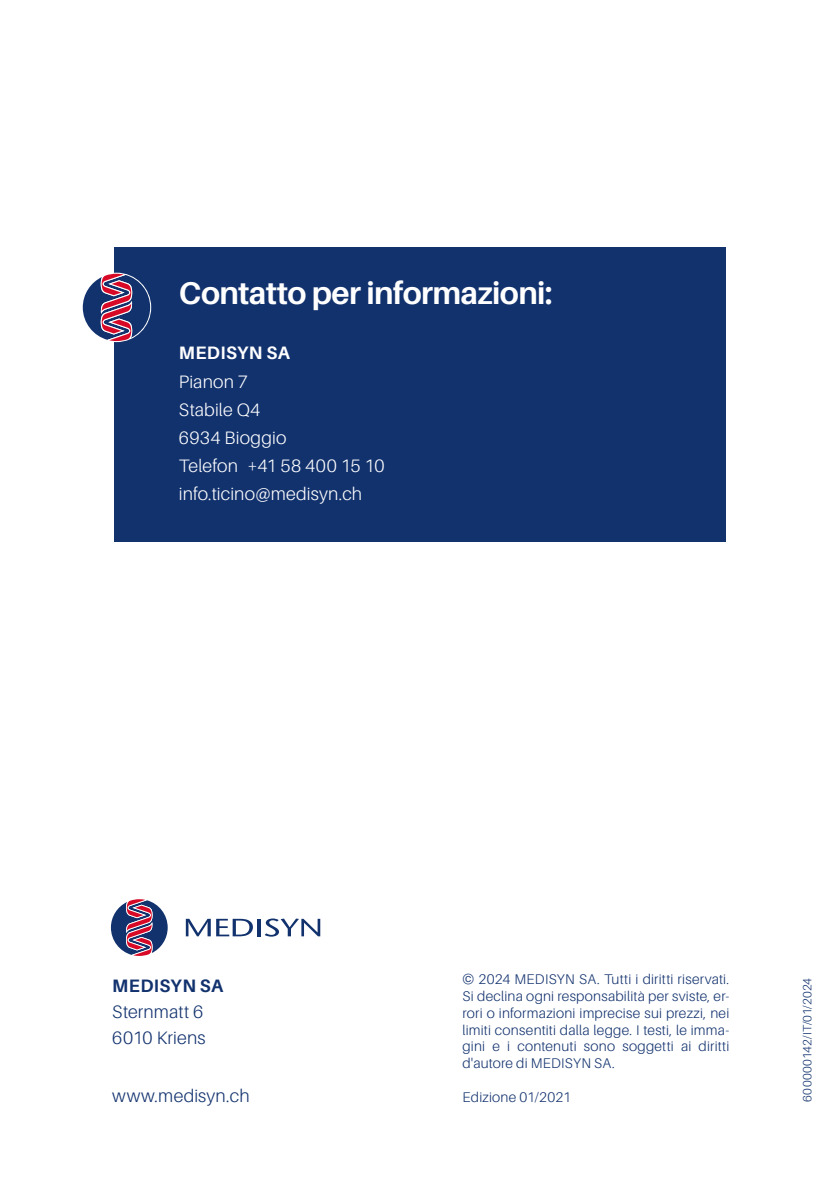
<style>
.page{position:relative;width:840px;height:1191px;background:#fff}
.page>*{position:absolute;margin:0;border:0;box-sizing:border-box;transform-origin:0 0}
.t1{font:700 31.4px "Aileron";letter-spacing:-.02em;color:#fff}
.t2{font:300 18px/28px "Aileron";letter-spacing:.01em;color:#fff}
.t3{font:300 18px/26px "Aileron";letter-spacing:.01em;color:#12326e}
.t4{font:700 18px "Aileron";letter-spacing:.02em;color:#12326e}
.t5{font:700 18px "Aileron";letter-spacing:.02em;color:#fff}
.t6{font:300 14px/16.8px "Aileron";letter-spacing:.015em;color:#12326e;text-align:justify}
.t7{font:300 12px "Aileron";letter-spacing:.015em;color:#12326e}
</style>
<div class="page">
<svg style="left:186px;top:918px;width:67px;height:18px"></svg>
<hr style="left:257px;top:918px;width:3px;height:18px;background:#12326e">
<svg style="left:264px;top:918px;width:56px;height:18px"></svg>
<svg style="left:111px;top:899px;width:56px;height:57px"></svg>
<div style="left:114px;top:247px;width:611px;height:294px;background:#12326e"></div>
<svg style="left:83px;top:274px;width:67px;height:67px"></svg>
<h1 class="t1" style="left:179px;top:275px;width:375px">Contatto per informazioni:</h1>
<p class="t5" style="left:179px;top:343px;width:112px">MEDISYN SA</p>
<p class="t2" style="left:179px;top:367px;width:207px">Pianon 7<br>Stabile Q4<br>6934 Bioggio<br>Telefon +41 58 400 15 10 info.ticino@medisyn.ch</p>
<p class="t4" style="left:112px;top:975px;width:112px">MEDISYN SA</p>
<p class="t3" style="left:112px;top:999px;width:95px">Sternmatt 6<br>6010 Kriens</p>
<p class="t3" style="left:112px;top:1082px;width:139px">www.medisyn.ch</p>
<p class="t6" style="left:462px;top:971px;width:268px">© 2024 MEDISYN SA. Tutti i diritti riservati.<br>Si declina ogni responsabilità per sviste, er&shy;rori o informazioni imprecise sui prezzi, nei limiti consentiti dalla legge. I testi, le imma&shy;gini e i contenuti sono soggetti ai diritti d'autore di MEDISYN SA.</p>
<p class="t6" style="left:462px;top:1088px;width:110px">Edizione 01/2021</p>
<p class="t7" style="left:800px;top:1101px;width:125px;rotate:-90deg">600000142/IT/01/2024</p>
</div>
